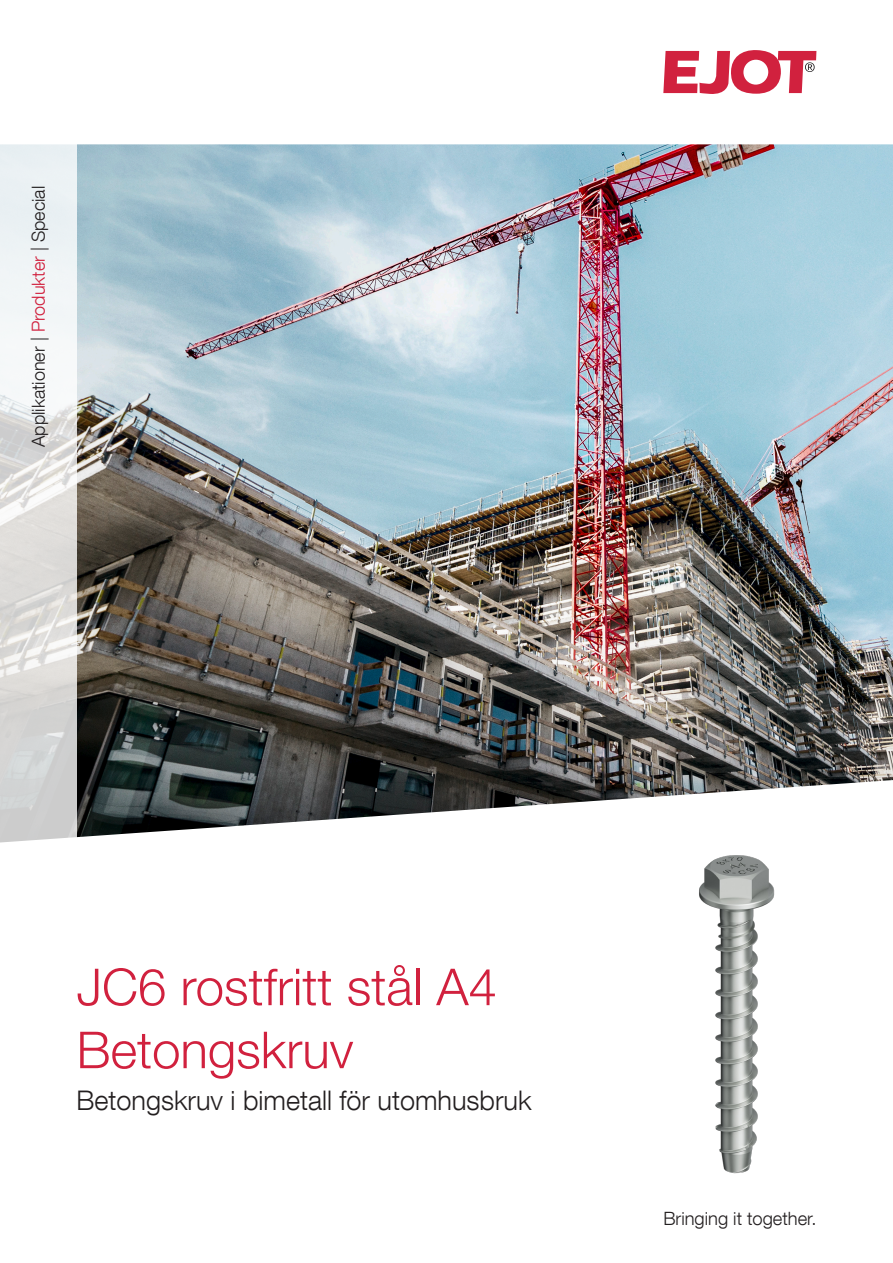
<style>
.page{position:relative;width:893px;height:1263px;background:#fff}
.page>*{position:absolute;margin:0;border:0;box-sizing:border-box;transform-origin:0 0}
.title-head-2020{font:300 51px "Helvetica Neue LT Com";color:#d1213e}
.title-sub-2020{font:300 27px "Helvetica Neue LT Com";color:#231f20}
.t1{font:300 18.3px "Helvetica Neue LT Com";color:#231f20}
.category-construction-2020{font:300 18px "Helvetica Neue LT Com";color:#231f20}
.s1{color:#d1213e}
</style>
<div class="page">
<svg style="left:663px;top:50px;width:153px;height:44px"></svg>
<img style="left:77px;top:144px;width:816px;height:694px">
<svg style="left:0;top:144px;width:77px;height:699px"></svg>
<img style="left:699px;top:855px;width:75px;height:318px">
<p class="category-construction-2020" style="left:27px;top:447px;width:262px;rotate:-90deg">Applikationer | <span class="s1">Produkter</span> | Special</p>
<p class="title-head-2020" style="left:77px;top:956px;width:422px">JC6 rostfritt stål A4</p>
<p class="title-head-2020" style="left:77px;top:1019px;width:278px">Betongskruv</p>
<p class="title-sub-2020" style="left:77px;top:1084px;width:457px">Betongskruv i bimetall för utomhusbruk</p>
<p class="t1" style="left:663px;top:1207px;width:155px">Bringing it together.</p>
</div>
